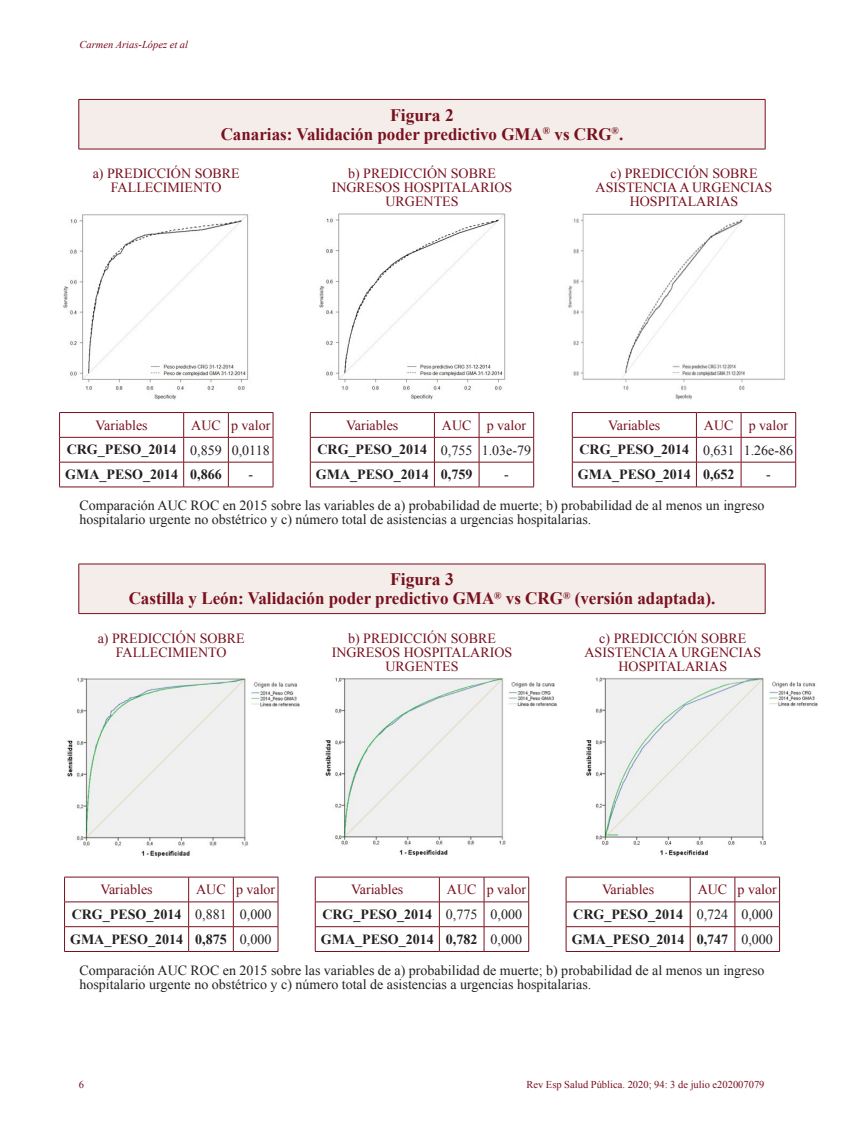
<style>
.page{position:relative;width:844px;height:1141px;background:#fff}
.page>*{position:absolute;margin:0;border:0;box-sizing:border-box;transform-origin:0 0}
.t1{font:700 17.5px/19.2px "Times New Roman";color:#79101e;text-align:center}
.t2{font:14px/14px "Times New Roman";color:#231f20}
.t3{font:700 14px/24.7px "Times New Roman";color:#231f20}
.t4{font:14px/14px "Times New Roman";color:#79101e;text-align:center}
.t5{font:10.5px "Times New Roman";color:#79101e}
.t6{font:italic 10.5px "Times New Roman";color:#7a071e}
.s1{font-weight:400;color:#79101e}
.s2{font-weight:400}
</style>
<div class="page">
<div style="left:79px;top:99px;width:686px;height:50px;background:#f4edea"></div>
<hr style="left:78px;top:100px;width:1px;height:49px;background:#79101e">
<hr style="left:764px;top:100px;width:1px;height:49px;background:#79101e">
<hr style="left:79px;top:99px;width:686px;height:1px;background:#79101e">
<hr style="left:79px;top:149px;width:686px;height:1px;background:#79101e">
<div style="left:79px;top:564px;width:686px;height:50px;background:#f4edea"></div>
<hr style="left:78px;top:564px;width:1px;height:49px;background:#79101e">
<hr style="left:764px;top:564px;width:1px;height:49px;background:#79101e">
<hr style="left:79px;top:564px;width:686px;height:1px;background:#79101e">
<hr style="left:79px;top:613px;width:686px;height:1px;background:#79101e">
<img style="left:319px;top:213px;width:187px;height:187px">
<img style="left:63px;top:214px;width:186px;height:186px">
<hr style="left:59px;top:412px;width:125px;height:1px;background:#79101e">
<hr style="left:184px;top:412px;width:44px;height:1px;background:#79101e">
<hr style="left:228px;top:412px;width:45px;height:1px;background:#79101e">
<svg style="left:59px;top:413px;width:215px;height:74px"></svg>
<hr style="left:59px;top:437px;width:125px;height:1px;background:#79101e">
<hr style="left:184px;top:437px;width:44px;height:1px;background:#79101e">
<hr style="left:228px;top:437px;width:45px;height:1px;background:#79101e">
<hr style="left:59px;top:462px;width:125px;height:1px;background:#79101e">
<hr style="left:184px;top:462px;width:44px;height:1px;background:#79101e">
<hr style="left:228px;top:462px;width:45px;height:1px;background:#79101e">
<hr style="left:59px;top:487px;width:125px;height:1px;background:#79101e">
<hr style="left:184px;top:487px;width:44px;height:1px;background:#79101e">
<hr style="left:228px;top:487px;width:45px;height:1px;background:#79101e">
<hr style="left:310px;top:412px;width:124px;height:1px;background:#79101e">
<hr style="left:434px;top:412px;width:45px;height:1px;background:#79101e">
<hr style="left:479px;top:412px;width:54px;height:1px;background:#79101e">
<svg style="left:310px;top:413px;width:224px;height:74px"></svg>
<hr style="left:310px;top:437px;width:124px;height:1px;background:#79101e">
<hr style="left:434px;top:437px;width:45px;height:1px;background:#79101e">
<hr style="left:479px;top:437px;width:54px;height:1px;background:#79101e">
<hr style="left:310px;top:462px;width:124px;height:1px;background:#79101e">
<hr style="left:434px;top:462px;width:45px;height:1px;background:#79101e">
<hr style="left:479px;top:462px;width:54px;height:1px;background:#79101e">
<hr style="left:310px;top:487px;width:124px;height:1px;background:#79101e">
<hr style="left:434px;top:487px;width:45px;height:1px;background:#79101e">
<hr style="left:479px;top:487px;width:54px;height:1px;background:#79101e">
<img style="left:568px;top:213px;width:217px;height:187px">
<hr style="left:572px;top:412px;width:124px;height:1px;background:#79101e">
<hr style="left:696px;top:412px;width:44px;height:1px;background:#79101e">
<hr style="left:740px;top:412px;width:55px;height:1px;background:#79101e">
<svg style="left:572px;top:413px;width:224px;height:74px"></svg>
<hr style="left:572px;top:437px;width:124px;height:1px;background:#79101e">
<hr style="left:696px;top:437px;width:44px;height:1px;background:#79101e">
<hr style="left:740px;top:437px;width:55px;height:1px;background:#79101e">
<hr style="left:572px;top:462px;width:124px;height:1px;background:#79101e">
<hr style="left:696px;top:462px;width:44px;height:1px;background:#79101e">
<hr style="left:740px;top:462px;width:55px;height:1px;background:#79101e">
<hr style="left:572px;top:487px;width:124px;height:1px;background:#79101e">
<hr style="left:696px;top:487px;width:44px;height:1px;background:#79101e">
<hr style="left:740px;top:487px;width:55px;height:1px;background:#79101e">
<img style="left:325px;top:678px;width:232px;height:178px">
<img style="left:67px;top:678px;width:233px;height:180px">
<svg style="left:64px;top:877px;width:214px;height:74px"></svg>
<hr style="left:64px;top:902px;width:125px;height:1px;background:#79101e">
<hr style="left:189px;top:902px;width:44px;height:1px;background:#79101e">
<hr style="left:233px;top:902px;width:45px;height:1px;background:#79101e">
<hr style="left:64px;top:926px;width:125px;height:1px;background:#79101e">
<hr style="left:189px;top:926px;width:44px;height:1px;background:#79101e">
<hr style="left:233px;top:926px;width:45px;height:1px;background:#79101e">
<hr style="left:64px;top:951px;width:125px;height:1px;background:#79101e">
<hr style="left:189px;top:951px;width:44px;height:1px;background:#79101e">
<hr style="left:233px;top:951px;width:45px;height:1px;background:#79101e">
<svg style="left:315px;top:877px;width:214px;height:74px"></svg>
<hr style="left:315px;top:902px;width:124px;height:1px;background:#79101e">
<hr style="left:439px;top:902px;width:45px;height:1px;background:#79101e">
<hr style="left:484px;top:902px;width:45px;height:1px;background:#79101e">
<hr style="left:315px;top:926px;width:124px;height:1px;background:#79101e">
<hr style="left:439px;top:926px;width:45px;height:1px;background:#79101e">
<hr style="left:484px;top:926px;width:45px;height:1px;background:#79101e">
<hr style="left:315px;top:951px;width:124px;height:1px;background:#79101e">
<hr style="left:439px;top:951px;width:45px;height:1px;background:#79101e">
<hr style="left:484px;top:951px;width:45px;height:1px;background:#79101e">
<img style="left:586px;top:678px;width:232px;height:179px">
<svg style="left:565px;top:877px;width:215px;height:74px"></svg>
<hr style="left:565px;top:902px;width:125px;height:1px;background:#79101e">
<hr style="left:690px;top:902px;width:44px;height:1px;background:#79101e">
<hr style="left:734px;top:902px;width:45px;height:1px;background:#79101e">
<hr style="left:565px;top:926px;width:125px;height:1px;background:#79101e">
<hr style="left:690px;top:926px;width:44px;height:1px;background:#79101e">
<hr style="left:734px;top:926px;width:45px;height:1px;background:#79101e">
<hr style="left:565px;top:951px;width:125px;height:1px;background:#79101e">
<hr style="left:690px;top:951px;width:44px;height:1px;background:#79101e">
<hr style="left:734px;top:951px;width:45px;height:1px;background:#79101e">
<p class="t6" style="left:79px;top:38px;width:110px">Carmen Arias-López et al</p>
<p class="t1" style="left:221px;top:105px;width:404px">Figura 2<br>Canarias: Validación poder predictivo GMA<sup>®</sup> vs CRG<sup>®</sup>.</p>
<p class="t4" style="left:93px;top:166px;width:149px">a) PREDICCIÓN SOBRE<br>FALLECIMIENTO</p>
<p class="t4" style="left:331px;top:166px;width:182px">b) PREDICCIÓN SOBRE<br>INGRESOS HOSPITALARIOS<br>URGENTES</p>
<p class="t4" style="left:595px;top:166px;width:178px">c) PREDICCIÓN SOBRE<br>ASISTENCIA A URGENCIAS<br>HOSPITALARIAS</p>
<p class="t3" style="left:65px;top:412px;width:206px;text-align:justify;text-indent:126px"><span class="s1">AUC p valor </span>CRG_PESO_2014 <span class="s2">0,859 0,0118<br></span>GMA_PESO_2014 0,866</p>
<p class="t4" style="left:95px;top:418px;width:54px">Variables</p>
<p class="t2" style="left:248px;top:467px;width:6px">-</p>
<p class="t3" style="left:316px;top:412px;width:217px;text-indent:126px"><span class="s1">AUC p valor<br></span>CRG_PESO_2014 <span class="s2">0,755 1.03e-79<br></span>GMA_PESO_2014 0,759</p>
<p class="t4" style="left:346px;top:418px;width:54px">Variables</p>
<p class="t2" style="left:504px;top:467px;width:6px">-</p>
<p class="t3" style="left:577px;top:412px;width:217px;text-indent:126px"><span class="s1">AUC p valor<br></span>CRG_PESO_2014 <span class="s2">0,631 1.26e-86<br></span>GMA_PESO_2014 0,652</p>
<p class="t4" style="left:608px;top:418px;width:54px">Variables</p>
<p class="t2" style="left:765px;top:467px;width:6px">-</p>
<p class="t2" style="left:79px;top:498px;width:686px">Comparación AUC ROC en 2015 sobre las variables de a) probabilidad de muerte; b) probabilidad de al menos un ingreso hospitalario urgente no obstétrico y c) número total de asistencias a urgencias hospitalarias.</p>
<p class="t1" style="left:129px;top:569px;width:588px">Figura 3<br>Castilla y León: Validación poder predictivo GMA<sup>®</sup> vs CRG<sup>®</sup> (versión adaptada).</p>
<p class="t4" style="left:98px;top:631px;width:149px">a) PREDICCIÓN SOBRE<br>FALLECIMIENTO</p>
<p class="t4" style="left:331px;top:631px;width:182px">b) PREDICCIÓN SOBRE<br>INGRESOS HOSPITALARIOS<br>URGENTES</p>
<p class="t4" style="left:584px;top:631px;width:178px">c) PREDICCIÓN SOBRE<br>ASISTENCIA A URGENCIAS<br>HOSPITALARIAS</p>
<p class="t3" style="left:70px;top:877px;width:206px;text-indent:126px"><span class="s1">AUC p valor<br></span>CRG_PESO_2014 <span class="s2">0,881 0,000<br></span>GMA_PESO_2014 0,875 <span class="s2">0,000</span></p>
<p class="t4" style="left:351px;top:882px;width:54px">Variables</p>
<p class="t4" style="left:100px;top:882px;width:54px">Variables</p>
<p class="t3" style="left:321px;top:877px;width:206px;text-indent:126px"><span class="s1">AUC p valor<br></span>CRG_PESO_2014 <span class="s2">0,775 0,000<br></span>GMA_PESO_2014 0,782 <span class="s2">0,000</span></p>
<p class="t3" style="left:571px;top:877px;width:206px;text-indent:126px"><span class="s1">AUC p valor<br></span>CRG_PESO_2014 <span class="s2">0,724 0,000<br></span>GMA_PESO_2014 0,747 <span class="s2">0,000</span></p>
<p class="t4" style="left:602px;top:882px;width:54px">Variables</p>
<p class="t2" style="left:79px;top:963px;width:686px">Comparación AUC ROC en 2015 sobre las variables de a) probabilidad de muerte; b) probabilidad de al menos un ingreso hospitalario urgente no obstétrico y c) número total de asistencias a urgencias hospitalarias.</p>
<p class="t5" style="left:79px;top:1077px;width:7px">6</p>
<p class="t5" style="left:526px;top:1077px;width:240px">Rev Esp Salud Pública. 2020; 94: 3 de julio e202007079</p>
</div>
